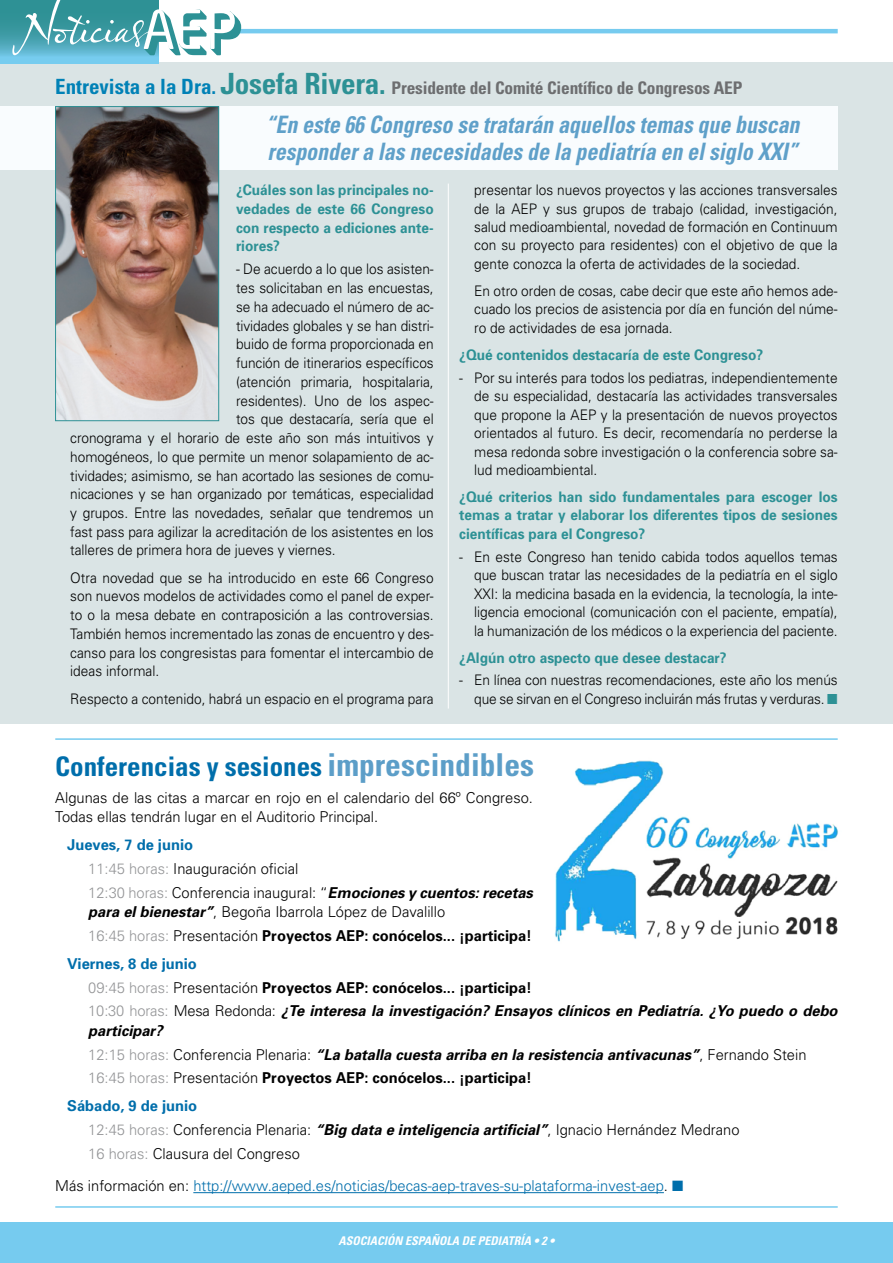
<style>
.page{position:relative;width:893px;height:1263px;background:#fff}
.page>*{position:absolute;margin:0;border:0;box-sizing:border-box;transform-origin:0 0}
.t1{font:51px "Olicana Smooth";color:#fff}
.t2{font:700 condensed 27px "Univers";color:#006eab}
.t3{font:italic 700 condensed 24px/27px "Univers";color:#5fa0c9;scale:.91 1}
.t4{font:700 condensed 17.4px "Univers";letter-spacing:-.01em;color:#6d6e70}
.t5{font:300 15px/23.7px "Univers";color:#000}
.t6{font:italic 700 15px/23.7px "Univers";color:#000}
.t7{font:300 15px "Univers";color:#006eab}
.t8{font:300 14.55px/18.5px "Univers";letter-spacing:-.005em;color:#000;text-align:justify;scale:.94 1}
.t9{font:700 14.55px/18.8px "Univers";color:#2d9195;text-align:justify;scale:.94 1}
.t10{font:italic 700 condensed 12px "Univers";color:#fff}
.s1{font-size:58.95px}
.s2{font-size:21px;color:#0081b6}
.s3{font-size:29.25px;color:#2d9195}
.s4{color:#2d9195}
.s5{font-size:31.5px;color:#5c9ec8}
.s6{font-weight:700;color:#006eab}
.s7{color:#949597}
.s8{font-weight:700;font-style:italic}
.s9{font-weight:700}
.s10{font-style:normal;color:#006eab}
.s11{font-weight:300;font-style:normal;color:#949597}
.s12{font-weight:300;font-style:normal}
.s13{font-style:normal}
.s14{color:#000}
</style>
<div class="page">
<div style="left:0;top:62px;width:893px;height:662px;background:#dae4e5"></div>
<div style="left:0;top:106px;width:838px;height:64px;background:#f9fcfe"></div>
<div style="left:0;top:1222px;width:893px;height:41px;background:#76cbef"></div>
<hr style="left:237px;top:29px;width:601px;height:4px;background:#76cbef">
<svg style="left:0;top:0;width:159px;height:63px;background:#45a2b0"></svg>
<svg style="left:144px;top:9px;width:97px;height:46px"></svg>
<hr style="left:55px;top:1206px;width:783px;height:2px;background:#76cbef">
<hr style="left:448px;top:184px;width:1px;height:524px;background:#fff">
<img style="left:57px;top:108px;width:160px;height:311px">
<div style="left:55px;top:106px;width:164px;height:315px;border:1px solid #2d9195"></div>
<hr style="left:193px;top:1192px;width:471px;height:1px;background:#006eab">
<hr style="left:55px;top:738px;width:783px;height:2px;background:#76cbef">
<img style="left:555px;top:760px;width:283px;height:182px">
<h1 class="t1" style="left:15px;top:-6px;width:136px"><span class="s1">N</span>oticias</h1>
<p class="t4" style="left:55px;top:78px;width:689px"><span class="s2">Entrevista a la Dra.</span> <span class="s3">Josefa Rivera.</span> Presidente del Comité Científico de Congresos AEP</p>
<h3 class="t3" style="left:266px;top:111px;width:588px">“En este 66 Congreso se tratarán aquellos temas que buscan responder a las necesidades de la pediatría en el siglo XXI”</h3>
<p class="t9" style="left:236px;top:181px;width:212px">¿Cuáles son las principales no&shy;vedades de este 66 Congreso con respecto a ediciones ante&shy;riores?</p>
<p class="t8" style="left:236px;top:260px;width:212px">- De acuerdo a lo que los asisten-</p>
<p class="t8" style="left:236px;top:279px;width:212px">tes solicitaban en las encuestas,</p>
<p class="t8" style="left:236px;top:297px;width:212px">se ha adecuado el número de ac-</p>
<p class="t8" style="left:236px;top:316px;width:212px">tividades globales y se han distri-</p>
<p class="t8" style="left:236px;top:335px;width:212px">buido de forma proporcionada en</p>
<p class="t8" style="left:236px;top:354px;width:212px">función de itinerarios específicos</p>
<p class="t8" style="left:236px;top:372px;width:212px">(atención primaria, hospitalaria,</p>
<p class="t8" style="left:236px;top:391px;width:212px">residentes). Uno de los aspec-</p>
<p class="t8" style="left:236px;top:410px;width:212px">tos que destacaría, sería que el</p>
<p class="t8" style="left:70px;top:429px;width:388px">cronograma y el horario de este año son más intuitivos y</p>
<p class="t8" style="left:70px;top:447px;width:388px">homogéneos, lo que permite un menor solapamiento de ac-</p>
<p class="t8" style="left:70px;top:466px;width:388px">tividades; asimismo, se han acortado las sesiones de comu-</p>
<p class="t8" style="left:70px;top:485px;width:388px">nicaciones y se han organizado por temáticas, especialidad</p>
<p class="t8" style="left:70px;top:504px;width:388px">y grupos. Entre las novedades, señalar que tendremos un</p>
<p class="t8" style="left:70px;top:522px;width:388px">fast pass para agilizar la acreditación de los asistentes en los</p>
<p class="t8" style="left:70px;top:541px;width:284px">talleres de primera hora de jueves y viernes.</p>
<p class="t8" style="left:70px;top:568px;width:388px">Otra novedad que se ha introducido en este 66 Congreso son nuevos modelos de actividades como el panel de exper&shy;to o la mesa debate en contraposición a las controversias.<br>También hemos incrementado las zonas de encuentro y des&shy;canso para los congresistas para fomentar el intercambio de ideas informal.</p>
<p class="t8" style="left:70px;top:689px;width:388px">Respecto a contenido, habrá un espacio en el programa para</p>
<p class="t8" style="left:474px;top:181px;width:388px">presentar los nuevos proyectos y las acciones transversales de la AEP y sus grupos de trabajo (calidad, investigación, salud medioambiental, novedad de formación en Continuum con su proyecto para residentes) con el objetivo de que la gente conozca la oferta de actividades de la sociedad.</p>
<p class="t8" style="left:474px;top:282px;width:388px">En otro orden de cosas, cabe decir que este año hemos ade&shy;cuado los precios de asistencia por día en función del núme&shy;ro de actividades de esa jornada.</p>
<p class="t9" style="left:459px;top:345px;width:325px">¿Qué contenidos destacaría de este Congreso?</p>
<p class="t8" style="left:474px;top:368px;width:388px;text-indent:-15px">- Por su interés para todos los pediatras, independientemente de su especialidad, destacaría las actividades transversales que propone la AEP y la presentación de nuevos proyectos orientados al futuro. Es decir, recomendaría no perderse la mesa redonda sobre investigación o la conferencia sobre sa&shy;lud medioambiental.</p>
<p class="t9" style="left:459px;top:488px;width:404px">¿Qué criterios han sido fundamentales para escoger los temas a tratar y elaborar los diferentes tipos de sesiones científicas para el Congreso?</p>
<p class="t8" style="left:474px;top:547px;width:388px;text-indent:-15px">- En este Congreso han tenido cabida todos aquellos temas que buscan tratar las necesidades de la pediatría en el siglo XXI: la medicina basada en la evidencia, la tecnología, la inte&shy;ligencia emocional (comunicación con el paciente, empatía), la humanización de los médicos o la experiencia del paciente.</p>
<p class="t9" style="left:459px;top:648px;width:286px">¿Algún otro aspecto que desee destacar?</p>
<p class="t8" style="left:459px;top:671px;width:404px;text-align:right">- En línea con nuestras recomendaciones, este año los menús que se sirvan en el Congreso incluirán más frutas y verduras. <span class="s4">■</span></p>
<h2 class="t2" style="left:55px;top:749px;width:480px">Conferencias y sesiones <span class="s5">imprescindibles</span></h2>
<p class="t5" style="left:55px;top:787px;width:479px;line-height:19.5px">Algunas de las citas a marcar en rojo en el calendario del 66º Congreso.<br>Todas ellas tendrán lugar en el Auditorio Principal.</p>
<p class="t5" style="left:88px;top:833px;width:446px;text-indent:-21px"><span class="s6">Jueves, 7 de junio<br></span><span class="s7">11:45 horas:</span> Inauguración oficial<br><span class="s7">12:30 horas:</span> Conferencia inaugural: “<span class="s8">Emociones y cuentos: recetas</span></p>
<p class="t5" style="left:88px;top:900px;width:445px"><span class="s8">para el bienestar”</span>, Begoña Ibarrola López de Davalillo<br><span class="s7">16:45 horas:</span> Presentación <span class="s9">Proyectos AEP: conócelos... ¡participa!</span></p>
<p class="t6" style="left:88px;top:952px;width:751px;text-indent:-21px"><span class="s10">Viernes, 8 de junio<br></span><span class="s11">09:45 horas:</span> <span class="s12">Presentación</span> <span class="s13">Proyectos AEP: conócelos... ¡participa!<br></span><span class="s11">10:30 horas:</span> <span class="s12">Mesa Redonda:</span> ¿Te interesa la investigación? Ensayos clínicos en Pediatría. ¿Yo puedo o debo</p>
<p class="t6" style="left:88px;top:1019px;width:720px">participar?<br><span class="s11">12:15 horas:</span> <span class="s12">Conferencia Plenaria:</span> “La batalla cuesta arriba en la resistencia antivacunas”<span class="s12">, Fernando Stein<br></span><span class="s11">16:45 horas:</span> <span class="s12">Presentación</span> <span class="s13">Proyectos AEP: conócelos... ¡participa!</span></p>
<p class="t5" style="left:88px;top:1094px;width:653px;text-indent:-21px"><span class="s6">Sábado, 9 de junio<br></span><span class="s7">12:45 horas:</span> Conferencia Plenaria: <span class="s8">“Big data e inteligencia artificial”</span>, Ignacio Hernández Medrano<br><span class="s7">16 horas:</span> Clausura del Congreso</p>
<p class="t7" style="left:55px;top:1177px;width:629px"><span class="s14">Más información en:</span> http://www.aeped.es/noticias/becas-aep-traves-su-plataforma-invest-aep<span class="s14">.</span> ■</p>
<p class="t10" style="left:338px;top:1233px;width:218px">ASOCIACIÓN ESPAÑOLA DE PEDIATRÍA • 2 •</p>
</div>
